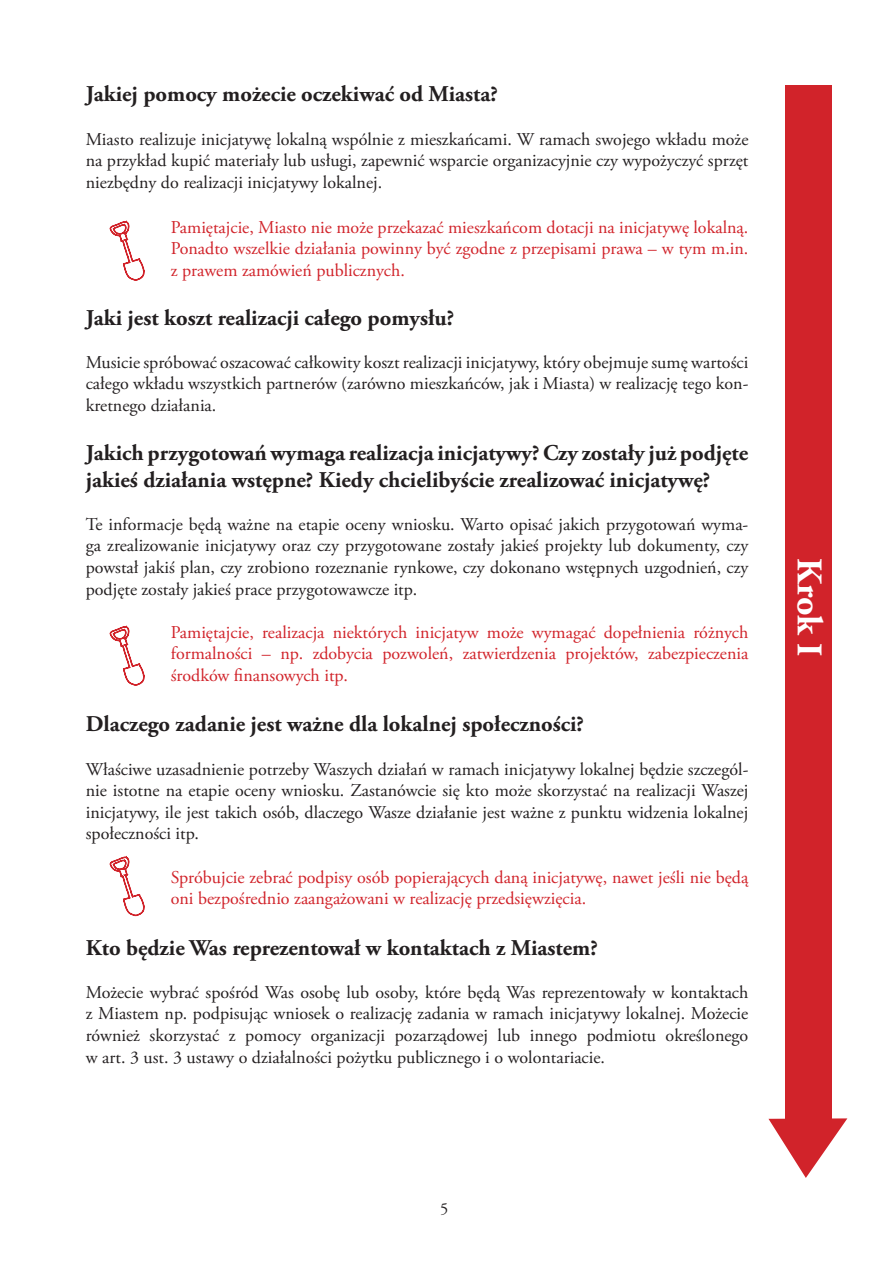
<style>
.page{position:relative;width:893px;height:1263px;background:#fff}
.page>*{position:absolute;margin:0;border:0;box-sizing:border-box;transform-origin:0 0}
.t1{font:700 36px "Adobe Garamond Pro";color:#fff}
.t2{font:700 22.5px/27px "Adobe Garamond Pro";color:#231f20}
.t3{font:18px/21.6px "Adobe Garamond Pro";color:#231f20;text-align:justify}
.t4{font:18px/21.6px "Adobe Garamond Pro";color:#d1232a;text-align:justify}
.t5{font:16.5px "Adobe Garamond Pro";color:#231f20}
</style>
<div class="page">
<svg style="left:109px;top:220px;width:36px;height:61px"></svg>
<svg style="left:109px;top:625px;width:36px;height:61px"></svg>
<div style="left:785px;top:85px;width:46px;height:1044px;background:#d1232a"></div>
<svg style="left:768px;top:1118px;width:79px;height:60px"></svg>
<svg style="left:109px;top:855px;width:36px;height:62px"></svg>
<p class="t2" style="left:86px;top:81px;width:414px">Jakiej pomocy możecie oczekiwać od Miasta?</p>
<p class="t3" style="left:86px;top:129px;width:664px">Miasto realizuje inicjatywę lokalną wspólnie z mieszkańcami. W ramach swojego wkładu może na przykład kupić materiały lub usługi, zapewnić wsparcie organizacyjnie czy wypożyczyć sprzęt niezbędny do realizacji inicjatywy lokalnej.</p>
<p class="t4" style="left:171px;top:217px;width:579px">Pamiętajcie, Miasto nie może przekazać mieszkańcom dotacji na inicjatywę lokalną.<br>Ponadto wszelkie działania powinny być zgodne z przepisami prawa – w tym m.in. z prawem zamówień publicznych.</p>
<p class="t2" style="left:86px;top:304px;width:370px">Jaki jest koszt realizacji całego pomysłu?</p>
<p class="t3" style="left:86px;top:352px;width:664px">Musicie spróbować oszacować całkowity koszt realizacji inicjatywy, który obejmuje sumę wartości całego wkładu wszystkich partnerów (zarówno mieszkańców, jak i Miasta) w realizację tego kon&shy;kretnego działania.</p>
<p class="t2" style="left:86px;top:439px;width:664px">Jakich przygotowań wymaga realizacja inicjatywy? Czy zostały już podjęte jakieś działania wstępne? Kiedy chcielibyście zrealizować inicjatywę?</p>
<p class="t3" style="left:86px;top:514px;width:664px">Te informacje będą ważne na etapie oceny wniosku. Warto opisać jakich przygotowań wyma&shy;ga zrealizowanie inicjatywy oraz czy przygotowane zostały jakieś projekty lub dokumenty, czy powstał jakiś plan, czy zrobiono rozeznanie rynkowe, czy dokonano wstępnych uzgodnień, czy podjęte zostały jakieś prace przygotowawcze itp.</p>
<p class="t4" style="left:171px;top:622px;width:579px">Pamiętajcie, realizacja niektórych inicjatyw może wymagać dopełnienia różnych formalności – np. zdobycia pozwoleń, zatwierdzenia projektów, zabezpieczenia środków finansowych itp.</p>
<p class="t2" style="left:86px;top:711px;width:500px">Dlaczego zadanie jest ważne dla lokalnej społeczności?</p>
<p class="t3" style="left:86px;top:759px;width:664px">Właściwe uzasadnienie potrzeby Waszych działań w ramach inicjatywy lokalnej będzie szczegól&shy;nie istotne na etapie oceny wniosku. Zastanówcie się kto może skorzystać na realizacji Waszej inicjatywy, ile jest takich osób, dlaczego Wasze działanie jest ważne z punktu widzenia lokalnej społeczności itp.</p>
<p class="t4" style="left:171px;top:867px;width:579px">Spróbujcie zebrać podpisy osób popierających daną inicjatywę, nawet jeśli nie będą oni bezpośrednio zaangażowani w realizację przedsięwzięcia.</p>
<p class="t2" style="left:86px;top:934px;width:514px">Kto będzie Was reprezentował w kontaktach z Miastem?</p>
<p class="t3" style="left:86px;top:982px;width:664px">Możecie wybrać spośród Was osobę lub osoby, które będą Was reprezentowały w kontaktach z Miastem np. podpisując wniosek o realizację zadania w ramach inicjatywy lokalnej. Możecie również skorzystać z pomocy organizacji pozarządowej lub innego podmiotu określonego w art. 3 ust. 3 ustawy o działalności pożytku publicznego i o wolontariacie.</p>
<h1 class="t1" style="left:830px;top:558px;width:100px;rotate:90deg">Krok I</h1>
<p class="t5" style="left:440px;top:1199px;width:10px">5</p>
</div>
